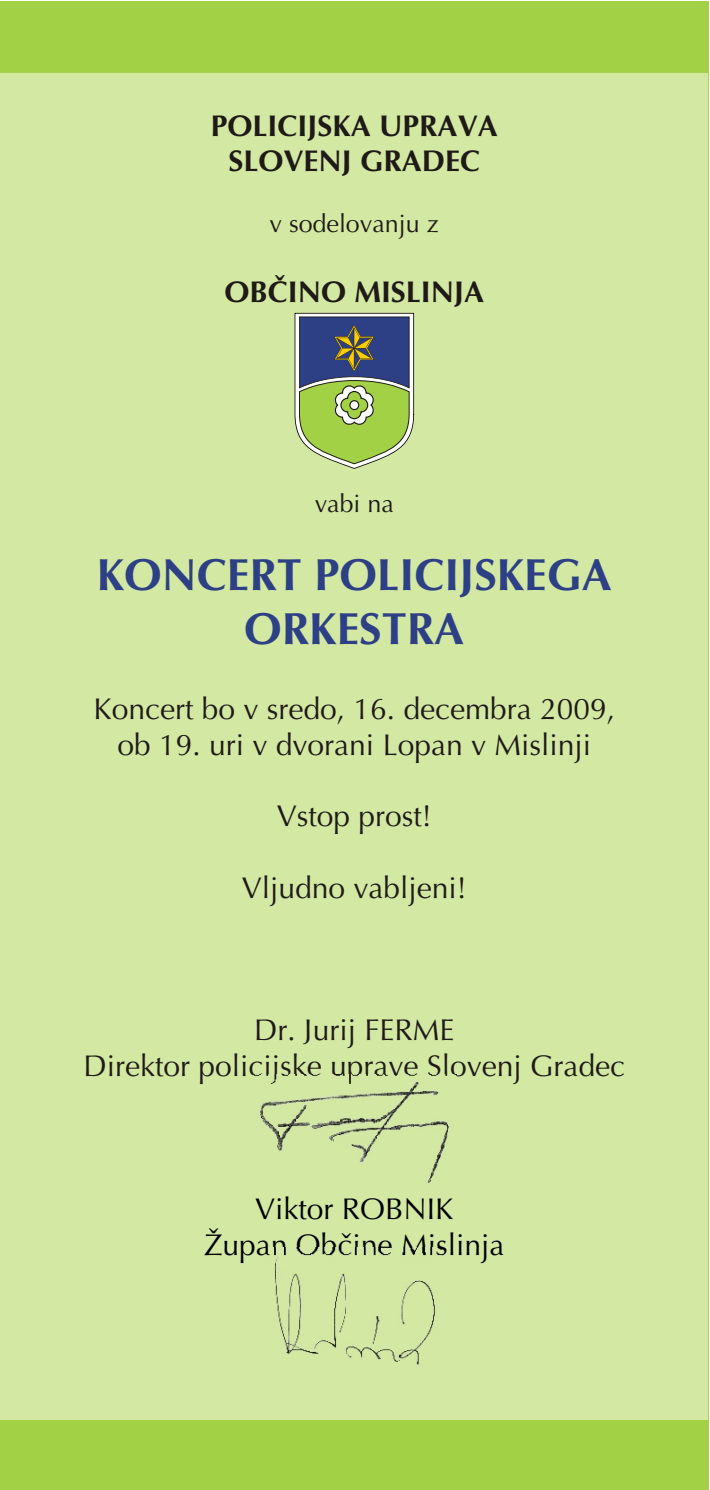
<style>
.page{position:relative;width:710px;height:1490px;background:#fff}
.page>*{position:absolute;margin:0;border:0;box-sizing:border-box;transform-origin:0 0}
.t1{font:700 45px/53.8px "Optima";color:#2e4085;text-align:center}
.t2{font:30px/35.8px "Optima";color:#1f1a17;text-align:center}
.t3{font:700 30px/35.8px "Optima";color:#1f1a17;text-align:center}
.t4{font:30px/35.8px "Optima";color:#000;text-align:center}
.t5{font:25px "Optima";color:#1f1a17}
</style>
<div class="page">
<div style="left:0;top:2px;width:709px;height:1488px;background:#a3d145"></div>
<div style="left:0;top:73px;width:709px;height:1346px;background:#d3e8a3"></div>
<svg style="left:295px;top:313px;width:119px;height:156px"></svg>
<img style="left:267px;top:1247px;width:175px;height:122px">
<img style="left:252px;top:1075px;width:205px;height:113px">
<p class="t3" style="left:211px;top:111px;width:288px">POLICIJSKA UPRAVA<br>SLOVENJ GRADEC</p>
<p class="t5" style="left:270px;top:214px;width:171px">v sodelovanju z</p>
<p class="t3" style="left:224px;top:277px;width:261px">OBÈINO MISLINJA</p>
<p class="t5" style="left:315px;top:493px;width:81px">vabi na</p>
<h1 class="t1" style="left:97px;top:552px;width:517px">KONCERT POLICIJSKEGA<br>ORKESTRA</h1>
<p class="t2" style="left:93px;top:694px;width:523px">Koncert bo v sredo, 16. decembra 2009, ob 19. uri v dvorani Lopan v Mislinji</p>
<p class="t2" style="left:277px;top:801px;width:157px">Vstop prost!</p>
<p class="t2" style="left:242px;top:873px;width:227px">Vljudno vabljeni!</p>
<p class="t2" style="left:83px;top:1015px;width:543px">Dr. Jurij FERME<br>Direktor policijske uprave Slovenj Gradec</p>
<p class="t4" style="left:204px;top:1194px;width:302px">Viktor ROBNIK<br>Župan Obèine Mislinja</p>
</div>
